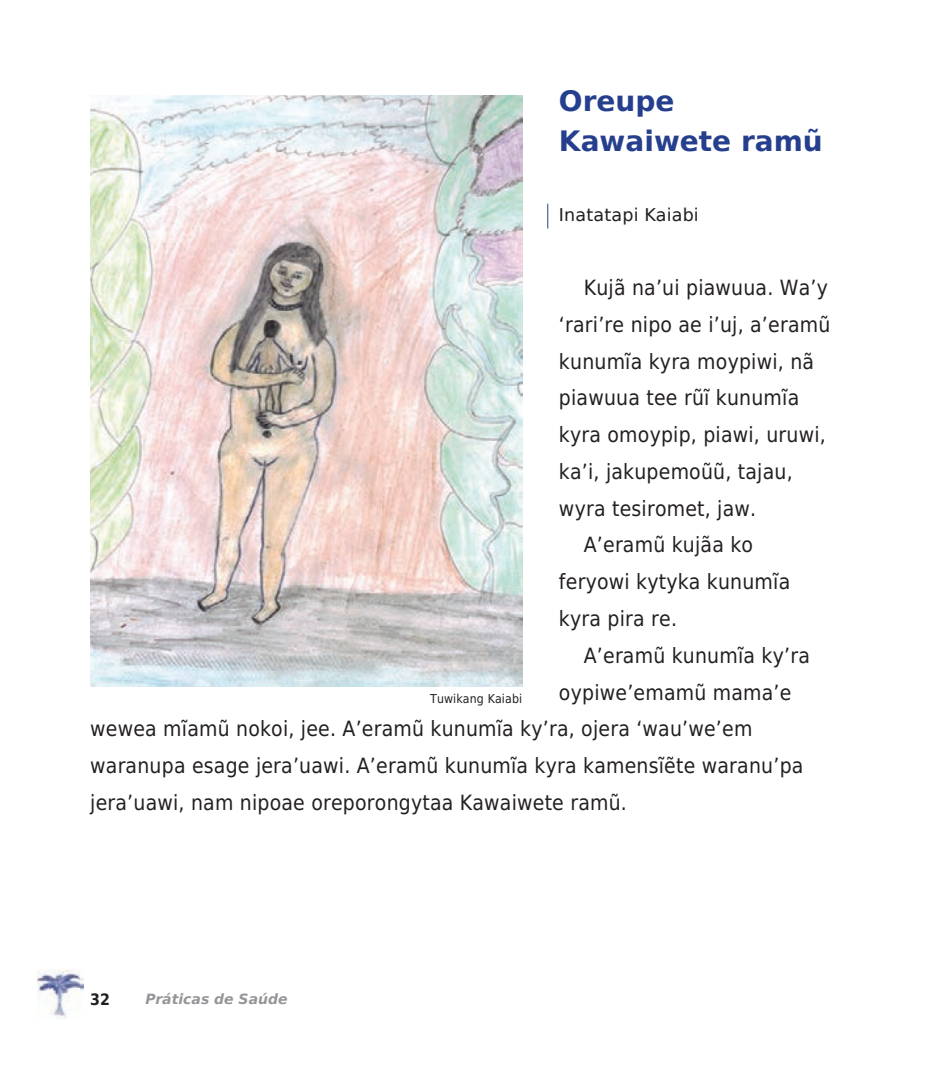
<style>
.page{position:relative;width:943px;height:1067px;background:#fff}
.page>*{position:absolute;margin:0;border:0;box-sizing:border-box;transform-origin:0 0}
.t1{font:700 28px/39.4px "DejaVu Sans";color:#253f8e}
.t2{font:21px "DejaVu Sans Condensed";letter-spacing:.01em;color:#231f20}
.t3{font:17.5px "DejaVu Sans";letter-spacing:.01em;color:#231f20}
.t4{font:700 15.75px "DejaVu Sans Condensed";color:#201d1e}
.t5{font:italic 700 14px "DejaVu Sans";color:#939598}
.t6{font:12.25px "DejaVu Sans Condensed";letter-spacing:.01em;color:#231f20}
</style>
<div class="page">
<img style="left:38px;top:969px;width:46px;height:49px">
<img style="left:90px;top:95px;width:432px;height:591px">
<svg style="left:547px;top:204px;width:1px;height:24px"></svg>
<h1 class="t1" style="left:559px;top:80px;width:265px">Oreupe<br>Kawaiwete ramũ</h1>
<p class="t3" style="left:559px;top:201px;width:141px">Inatatapi Kaiabi</p>
<p class="t2" style="left:583px;top:270px;width:246px">Kujã na’ui piawuua. Wa’y</p>
<p class="t2" style="left:559px;top:307px;width:273px">‘rari’re nipo ae i’uj, a’eramũ</p>
<p class="t2" style="left:559px;top:344px;width:256px">kunumĩa kyra moypiwi, nã</p>
<p class="t2" style="left:559px;top:381px;width:242px">piawuua tee rũĩ kunumĩa</p>
<p class="t2" style="left:559px;top:417px;width:268px">kyra omoypip, piawi, uruwi,</p>
<p class="t2" style="left:559px;top:454px;width:235px">ka’i, jakupemoũũ, tajau,</p>
<p class="t2" style="left:559px;top:491px;width:199px">wyra tesiromet, jaw.</p>
<p class="t2" style="left:583px;top:528px;width:171px">A’eramũ kujãa ko</p>
<p class="t2" style="left:559px;top:564px;width:233px">feryowi kytyka kunumĩa</p>
<p class="t2" style="left:559px;top:601px;width:119px">kyra pira re.</p>
<p class="t2" style="left:583px;top:638px;width:228px">A’eramũ kunumĩa ky’ra</p>
<p class="t2" style="left:559px;top:675px;width:234px">oypiwe’emamũ mama’e</p>
<p class="t2" style="left:90px;top:711px;width:663px">wewea mĩamũ nokoi, jee. A’eramũ kunumĩa ky’ra, ojera ‘wau’we’em</p>
<p class="t2" style="left:90px;top:748px;width:714px">waranupa esage jera’uawi. A’eramũ kunumĩa kyra kamensĩẽte waranu’pa</p>
<p class="t2" style="left:90px;top:785px;width:538px">jera’uawi, nam nipoae oreporongytaa Kawaiwete ramũ.</p>
<p class="t6" style="left:430px;top:688px;width:93px">Tuwikang Kaiabi</p>
<p class="t4" style="left:90px;top:985px;width:21px">32</p>
<p class="t5" style="left:145px;top:988px;width:144px">Práticas de Saúde</p>
</div>
